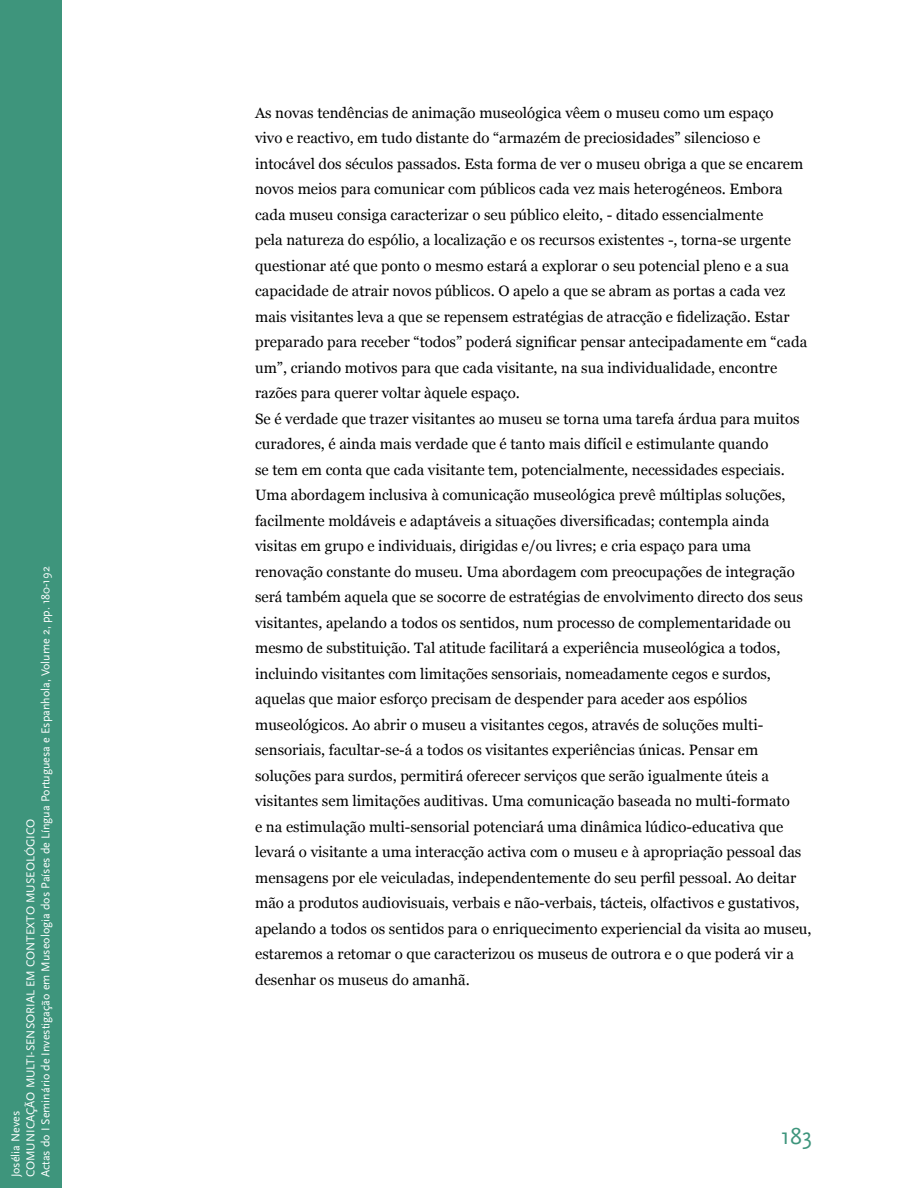
<style>
.page{position:relative;width:918px;height:1188px;background:#fff}
.page>*{position:absolute;margin:0;border:0;box-sizing:border-box;transform-origin:0 0}
.t1{font:24px "Scala Sans Pro";color:#3e957c}
.t2{font:15px/25.5px "Georgia";color:#000}
.t3{font:12px/15px "Scala Sans Pro";color:#fff}
</style>
<div class="page">
<div style="left:0;top:0;width:62px;height:1188px;background:#3e957c"></div>
<p class="t3" style="left:9px;top:1177px;width:613px;rotate:-90deg">Josélia Neves<br>COMUNICAÇÃO MULTI-SENSORIAL EM CONTEXTO MUSEOLÓGICO<br>Actas do I Seminário de Investigação em Museologia dos Países de Língua Portuguesa e Espanhola, Volume 2, pp. 180-192</p>
<p class="t2" style="left:255px;top:101px;width:558px">As novas tendências de animação museológica vêem o museu como um espaço<br>vivo e reactivo, em tudo distante do “armazém de preciosidades” silencioso e intocável dos séculos passados. Esta forma de ver o museu obriga a que se encarem novos meios para comunicar com públicos cada vez mais heterogéneos. Embora cada museu consiga caracterizar o seu público eleito, - ditado essencialmente<br>pela natureza do espólio, a localização e os recursos existentes -, torna-se urgente questionar até que ponto o mesmo estará a explorar o seu potencial pleno e a sua capacidade de atrair novos públicos. O apelo a que se abram as portas a cada vez mais visitantes leva a que se repensem estratégias de atracção e fidelização. Estar preparado para receber “todos” poderá significar pensar antecipadamente em “cada um”, criando motivos para que cada visitante, na sua individualidade, encontre razões para querer voltar àquele espaço.<br>Se é verdade que trazer visitantes ao museu se torna uma tarefa árdua para muitos curadores, é ainda mais verdade que é tanto mais difícil e estimulante quando<br>se tem em conta que cada visitante tem, potencialmente, necessidades especiais.<br>Uma abordagem inclusiva à comunicação museológica prevê múltiplas soluções, facilmente moldáveis e adaptáveis a situações diversificadas; contempla ainda visitas em grupo e individuais, dirigidas e/ou livres; e cria espaço para uma renovação constante do museu. Uma abordagem com preocupações de integração será também aquela que se socorre de estratégias de envolvimento directo dos seus visitantes, apelando a todos os sentidos, num processo de complementaridade ou mesmo de substituição. Tal atitude facilitará a experiência museológica a todos, incluindo visitantes com limitações sensoriais, nomeadamente cegos e surdos, aquelas que maior esforço precisam de despender para aceder aos espólios museológicos. Ao abrir o museu a visitantes cegos, através de soluções multi&shy;sensoriais, facultar-se-á a todos os visitantes experiências únicas. Pensar em soluções para surdos, permitirá oferecer serviços que serão igualmente úteis a visitantes sem limitações auditivas. Uma comunicação baseada no multi-formato<br>e na estimulação multi-sensorial potenciará uma dinâmica lúdico-educativa que levará o visitante a uma interacção activa com o museu e à apropriação pessoal das mensagens por ele veiculadas, independentemente do seu perfil pessoal. Ao deitar mão a produtos audiovisuais, verbais e não-verbais, tácteis, olfactivos e gustativos, apelando a todos os sentidos para o enriquecimento experiencial da visita ao museu, estaremos a retomar o que caracterizou os museus de outrora e o que poderá vir a desenhar os museus do amanhã.</p>
<h1 class="t1" style="left:781px;top:1124px;width:33px">183</h1>
</div>
